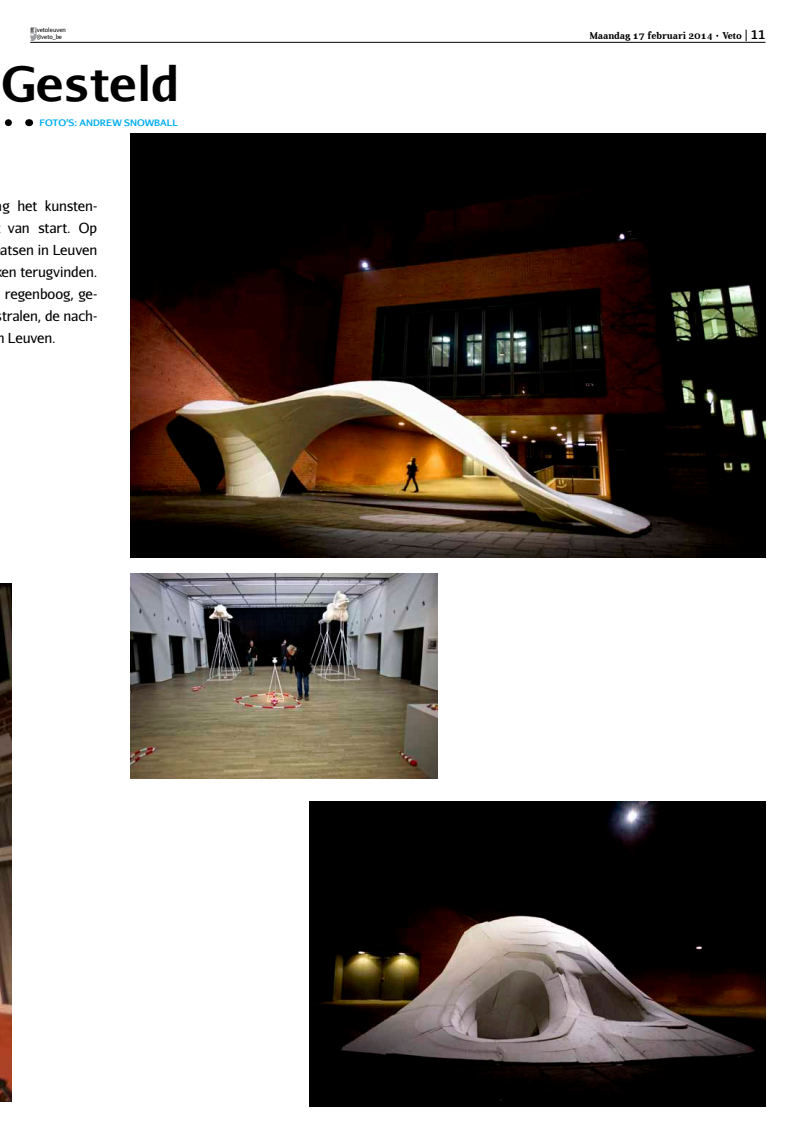
<style>
.page{position:relative;width:808px;height:1134px;background:#fff}
.page>*{position:absolute;margin:0;border:0;box-sizing:border-box;transform-origin:0 0}
.t1{font:700 47px "Aurulent Sans";color:#000}
.t2{font:14px "Aurulent Sans";letter-spacing:-.01em;color:#000}
.t3{font:700 12px "Aurulent Sans";color:#000}
.t4{font:700 10px "Aver";color:#000}
.t5{font:700 9px "Aurulent Sans";color:#00aeef}
.t6{font:6px/7.2px "Aurulent Sans";color:#000}
</style>
<div class="page">
<svg style="left:4px;top:119px;width:4px;height:7px"></svg>
<img style="left:131px;top:134px;width:634px;height:423px">
<img style="left:131px;top:574px;width:306px;height:204px">
<img style="left:0;top:583px;width:11px;height:519px">
<img style="left:309px;top:802px;width:456px;height:304px">
<svg style="left:30px;top:28px;width:7px;height:12px"></svg>
<hr style="left:30px;top:42px;width:735px;height:1px;background:#000">
<p class="t6" style="left:37px;top:26px;width:31px">vetoleuven @veto_be</p>
<p class="t4" style="left:590px;top:30px;width:154px">Maandag 17 februari 2014 Veto</p>
<h1 class="t1" style="left:1px;top:48px;width:179px">GESTELD</h1>
<p class="t5" style="left:40px;top:116px;width:140px">FOTO’S: ANDREW SNOWBALL</p>
<p class="t3" style="left:750px;top:26px;width:17px">11</p>
<p class="t2" style="left:2px;top:197px;width:96px">g het kunsten-</p>
<p class="t2" style="left:8px;top:219px;width:91px">van start. Op</p>
<p class="t2" style="left:0;top:241px;width:98px">atsen in Leuven</p>
<p class="t2" style="left:1px;top:263px;width:97px">en terugvinden.</p>
<p class="t2" style="left:5px;top:285px;width:94px">regenboog, ge-</p>
<p class="t2" style="left:2px;top:307px;width:96px">tralen, de nach-</p>
<p class="t2" style="left:-4px;top:329px;width:61px">n Leuven.</p>
</div>
